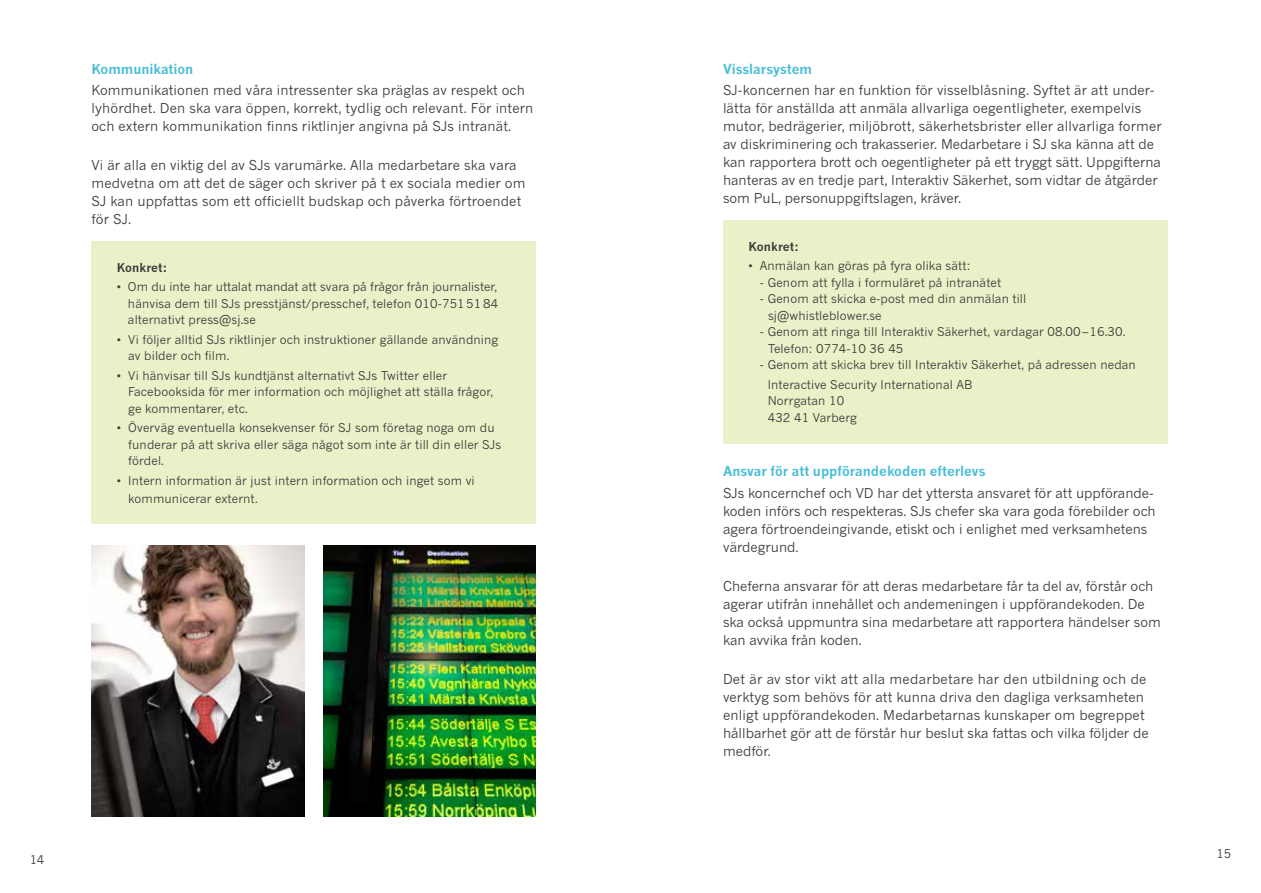
<style>
.page{position:relative;width:1261px;height:893px;background:#fff}
.page>*{position:absolute;margin:0;border:0;box-sizing:border-box;transform-origin:0 0}
.t1{font:13.5px/18px "News Gothic For SJ";color:#3c3c3b}
.t2{font:700 13.5px "News Gothic For SJ";color:#48bed8}
.t3{font:12px/16.5px "News Gothic For SJ";letter-spacing:.01em;color:#3c3c3b}
.t4{font:700 12px "News Gothic For SJ";letter-spacing:.01em;color:#3c3c3b}
</style>
<div class="page">
<div style="left:723px;top:220px;width:444px;height:223px;background:#ebf0c8"></div>
<div style="left:91px;top:241px;width:445px;height:283px;background:#ebf0c8"></div>
<img style="left:91px;top:545px;width:213px;height:271px">
<img style="left:323px;top:545px;width:213px;height:271px">
<p class="t2" style="left:91px;top:60px;width:103px">Kommunikation</p>
<p class="t1" style="left:91px;top:81px;width:443px">Kommunikationen med våra intressenter ska präglas av respekt och lyhördhet. Den ska vara öppen, korrekt, tydlig och relevant. För intern och extern kommunikation finns riktlinjer angivna på SJs intranät.</p>
<p class="t1" style="left:91px;top:156px;width:435px">Vi är alla en viktig del av SJs varumärke. Alla medarbetare ska vara medvetna om att det de säger och skriver på t ex sociala medier om SJ kan uppfattas som ett officiellt budskap och påverka förtroendet för SJ.</p>
<p class="t4" style="left:117px;top:260px;width:52px">Konkret:</p>
<p class="t3" style="left:128px;top:278px;width:372px;text-align:justify;text-indent:-11px">• Om du inte har uttalat mandat att svara på frågor från journalister, hänvisa dem till SJs presstjänst/presschef, telefon 010-75151 84 alternativt press@sj.se</p>
<p class="t3" style="left:128px;top:331px;width:371px;text-indent:-11px">• Vi följer alltid SJs riktlinjer och instruktioner gällande användning av bilder och film.</p>
<p class="t3" style="left:128px;top:367px;width:366px;text-indent:-11px">• Vi hänvisar till SJs kundtjänst alternativt SJs Twitter eller<br>Facebooksida för mer information och möjlighet att ställa frågor, ge kommentarer, etc.</p>
<p class="t3" style="left:128px;top:419px;width:375px;text-indent:-11px">• Överväg eventuella konsekvenser för SJ som företag noga om du funderar på att skriva eller säga något som inte är till din eller SJs fördel.</p>
<p class="t3" style="left:128px;top:471px;width:348px;line-height:18px;text-indent:-11px">• Intern information är just intern information och inget som vi kommunicerar externt.</p>
<p class="t3" style="left:30px;top:851px;width:16px">14</p>
<p class="t2" style="left:723px;top:60px;width:91px">Visslarsystem</p>
<p class="t1" style="left:723px;top:81px;width:440px">SJ-koncernen har en funktion för visselblåsning. Syftet är att under&shy;lätta för anställda att anmäla allvarliga oegentligheter, exempelvis mutor, bedrägerier, miljöbrott, säkerhetsbrister eller allvarliga former av diskriminering och trakasserier. Medarbetare i SJ ska känna att de kan rapportera brott och oegentligheter på ett tryggt sätt. Uppgifterna hanteras av en tredje part, Interaktiv Säkerhet, som vidtar de åtgärder som PuL, personuppgiftslagen, kräver.</p>
<p class="t4" style="left:748px;top:239px;width:52px">Konkret:</p>
<p class="t3" style="left:748px;top:257px;width:223px">• Anmälan kan göras på fyra olika sätt:</p>
<p class="t3" style="left:760px;top:274px;width:243px">- Genom att fylla i formuläret på intranätet</p>
<p class="t3" style="left:768px;top:290px;width:260px;text-indent:-8px">- Genom att skicka e-post med din anmälan till sj@whistleblower.se</p>
<p class="t3" style="left:768px;top:323px;width:359px;text-indent:-8px">- Genom att ringa till Interaktiv Säkerhet, vardagar 08.00–16.30.<br>Telefon: 0774-10 36 45</p>
<p class="t3" style="left:768px;top:355px;width:370px;line-height:19.5px;text-indent:-8px">- Genom att skicka brev till Interaktiv Säkerhet, på adressen nedan<br>Interactive Security International AB</p>
<p class="t3" style="left:768px;top:392px;width:91px">Norrgatan 10<br>432 41 Varberg</p>
<p class="t2" style="left:723px;top:462px;width:264px">Ansvar för att uppförandekoden efterlevs</p>
<p class="t1" style="left:723px;top:484px;width:434px">SJs koncernchef och VD har det yttersta ansvaret för att uppförande&shy;koden införs och respekteras. SJs chefer ska vara goda förebilder och agera förtroendeingivande, etiskt och i enlighet med verksamhetens värdegrund.</p>
<p class="t1" style="left:723px;top:577px;width:439px">Cheferna ansvarar för att deras medarbetare får ta del av, förstår och agerar utifrån innehållet och andemeningen i uppförandekoden. De ska också uppmuntra sina medarbetare att rapportera händelser som kan avvika från koden.</p>
<p class="t1" style="left:723px;top:670px;width:427px">Det är av stor vikt att alla medarbetare har den utbildning och de verktyg som behövs för att kunna driva den dagliga verksamheten enligt uppförandekoden. Medarbetarnas kunskaper om begreppet hållbarhet gör att de förstår hur beslut ska fattas och vilka följder de medför.</p>
<p class="t3" style="left:1216px;top:845px;width:16px">15</p>
</div>
